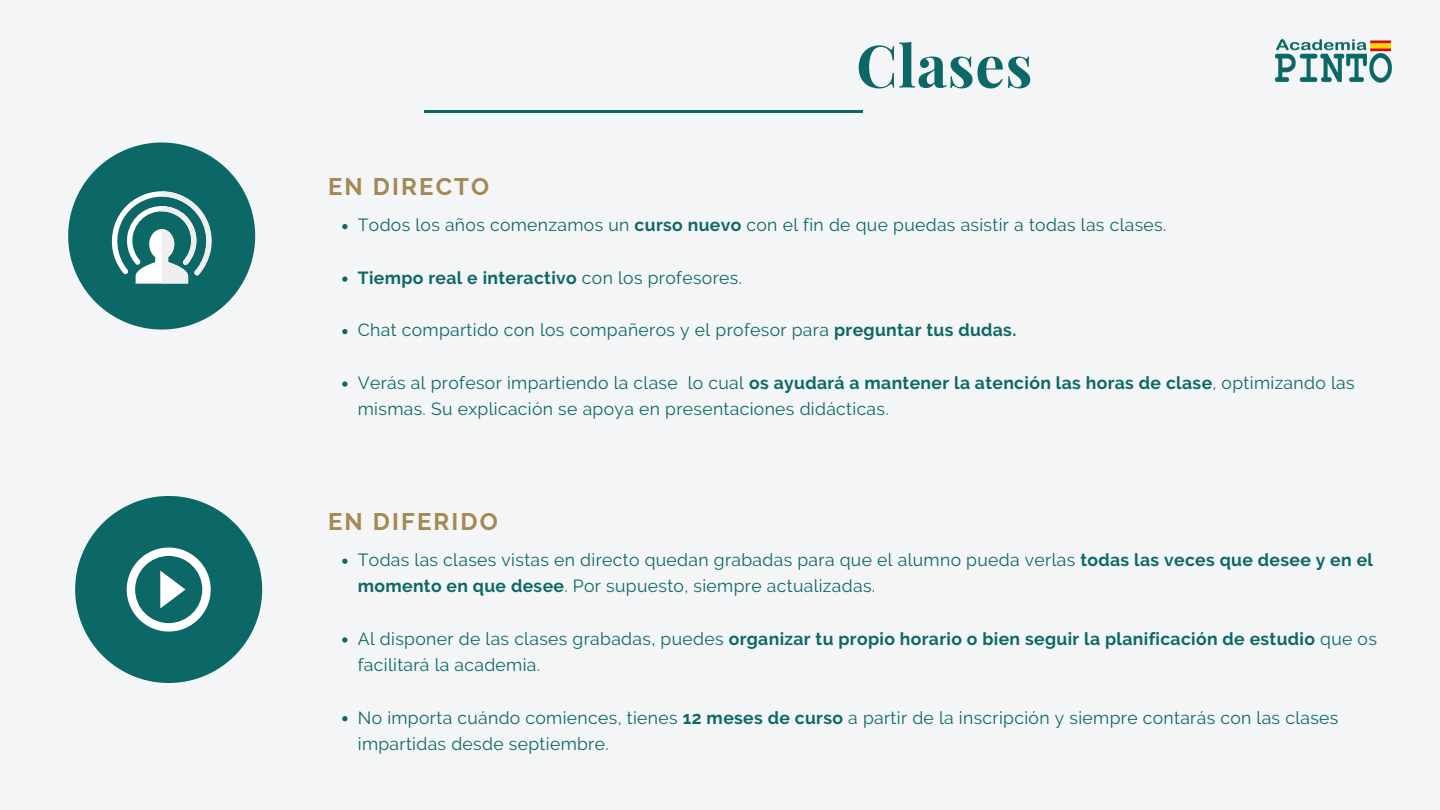
<style>
.page{position:relative;width:1440px;height:810px;background:#f4f5f7}
.page>*{position:absolute;margin:0;border:0;box-sizing:border-box;transform-origin:0 0}
.t1{font:700 58.5px "Playfair Display";letter-spacing:.01em;color:#0c6867}
.t2{font:700 23.9px "Raleway";letter-spacing:.09em;color:#a48952}
.t3{font:17.5px/26.2px "Raleway";letter-spacing:.02em;color:#0c6867}
.t4{font:700 17.5px "Raleway";letter-spacing:.02em;color:#0c6867}
.s1{font-weight:700}
.s2{font-weight:400}
</style>
<div class="page">
<hr style="left:424px;top:110px;width:439px;height:3px;background:#0c6867">
<svg style="left:68px;top:142px;width:187px;height:188px"></svg>
<svg style="left:75px;top:496px;width:187px;height:187px"></svg>
<img style="left:1274px;top:39px;width:118px;height:44px">
<svg style="left:342px;top:224px;width:6px;height:5px"></svg>
<svg style="left:342px;top:276px;width:6px;height:6px"></svg>
<svg style="left:342px;top:329px;width:6px;height:5px"></svg>
<svg style="left:342px;top:381px;width:6px;height:6px"></svg>
<svg style="left:342px;top:559px;width:6px;height:5px"></svg>
<svg style="left:342px;top:637px;width:6px;height:6px"></svg>
<svg style="left:342px;top:716px;width:6px;height:5px"></svg>
<p class="t1" style="left:856px;top:24px;width:178px">Clases</p>
<p class="t2" style="left:328px;top:173px;width:163px">EN DIRECTO</p>
<p class="t3" style="left:358px;top:212px;width:810px">Todos los años comenzamos un <span class="s1">curso nuevo</span> con el fin de que puedas asistir a todas las clases.</p>
<p class="t4" style="left:358px;top:268px;width:386px">Tiempo real e interactivo <span class="s2">con los profesores.</span></p>
<p class="t3" style="left:358px;top:317px;width:660px">Chat compartido con los compañeros y el profesor para <span class="s1">preguntar tus dudas.</span></p>
<p class="t3" style="left:358px;top:370px;width:998px">Verás al profesor impartiendo la clase lo cual <span class="s1">os ayudará a mantener la atención las horas de clase</span>, optimizando las mismas. Su explicación se apoya en presentaciones didácticas.</p>
<p class="t2" style="left:328px;top:507px;width:172px">EN DIFERIDO</p>
<p class="t3" style="left:358px;top:547px;width:1017px">Todas las clases vistas en directo quedan grabadas para que el alumno pueda verlas <span class="s1">todas las veces que desee y en el momento en que desee</span>. Por supuesto, siempre actualizadas.</p>
<p class="t3" style="left:358px;top:626px;width:1021px">Al disponer de las clases grabadas, puedes <span class="s1">organizar tu propio horario o bien seguir la planificación de estudio</span> que os facilitará la academia.</p>
<p class="t3" style="left:358px;top:704px;width:982px">No importa cuándo comiences, tienes <span class="s1">12 meses de curso</span> a partir de la inscripción y siempre contarás con las clases impartidas desde septiembre.</p>
</div>
